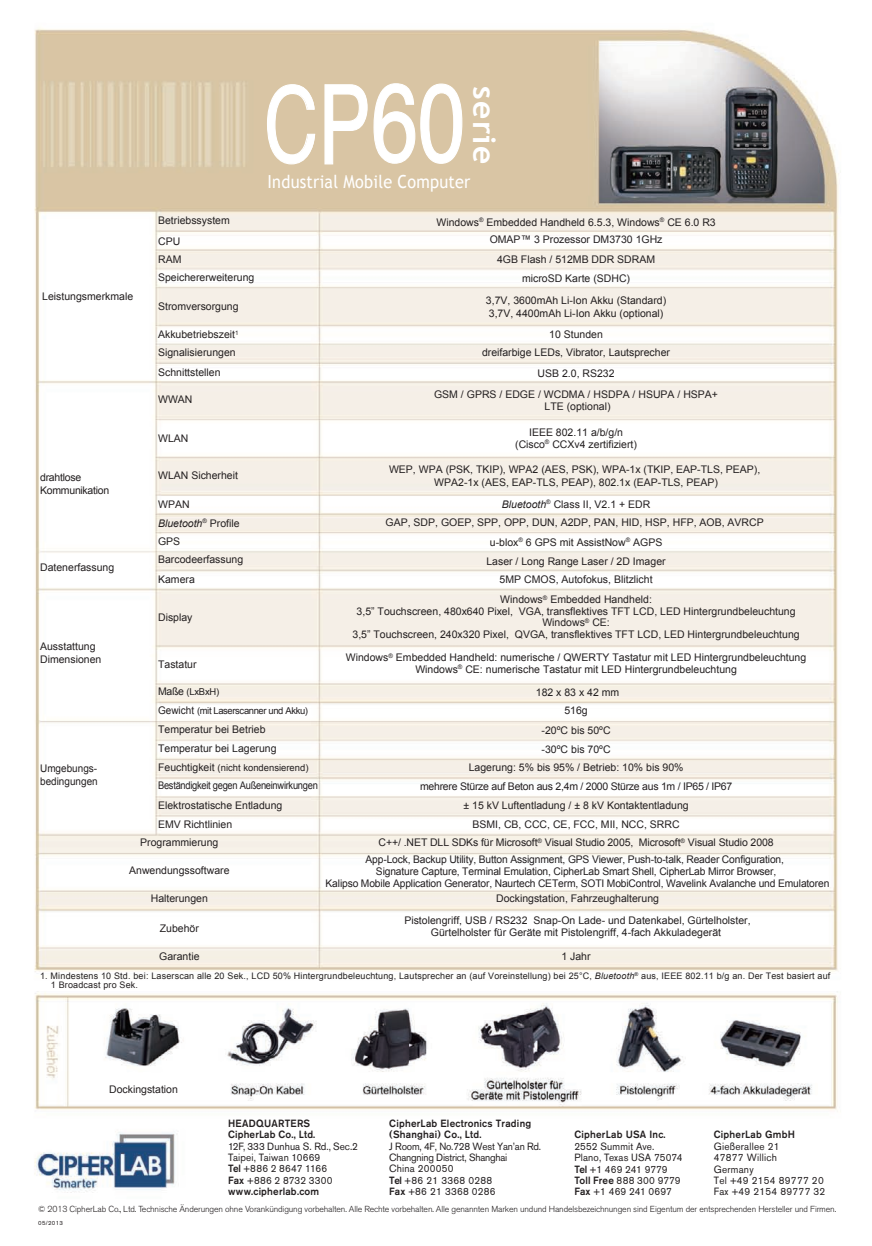
<style>
.page{position:relative;width:872px;height:1246px;background:#fff}
.page>*{position:absolute;margin:0;border:0;box-sizing:border-box;transform-origin:0 0}
.t1{font:110.25px "Helvetica";color:#fff;scale:.71 1}
.t2{font:700 31.5px "Trebuchet MS";letter-spacing:.04em;color:#fff}
.t3{font:18px "Trebuchet MS";letter-spacing:.015em;color:#fff;scale:.9 1}
.t4{font:10.5px/11.4px "Arial";color:#231f20;text-align:center}
.t5{font:10.5px "Arial";letter-spacing:-.03em;color:#231f20;scale:.89 1}
.t6{font:10.5px/13.4px "Arial";letter-spacing:-.025em;color:#231f20}
.t7{font:10.5px/13.4px "Arial";color:#231f20;scale:.95 1}
.t8{font:10.35px/11.4px "Akzidenz Grotesk BE";letter-spacing:.02em;color:#231f20;scale:.95 1}
.t9{font:10.35px/11.4px "Akzidenz Grotesk BE";letter-spacing:-.02em;color:#231f20;scale:.95 1}
.t10{font:9.45px/18.6px "Arial";letter-spacing:-.025em;color:#231f20}
.t11{font:9.45px "Arial";color:#231f20}
.t12{font:9px/9px "Arial";letter-spacing:.02em;color:#231f20}
.t13{font:300 8.7px "Akzidenz Grotesk BE";letter-spacing:-.015em;color:#231f20}
.t14{font:6px "Akzidenz Grotesk BE";letter-spacing:.05em;color:#231f20}
.s1{font-size:104.85px}
.s2{font-style:italic}
.s3{font-size:10.5px}
.s4{font-weight:500}
</style>
<div class="page">
<img style="left:34px;top:28px;width:807px;height:1165px">
<svg style="left:266px;top:84px;width:50px;height:81px;background:#dccaac"></svg>
<svg style="left:324px;top:83px;width:139px;height:82px;background:#dccaad"></svg>
<p class="t4" style="left:42px;top:290px;width:93px">Leistungsmerkmale</p>
<p class="t6" style="left:40px;top:471px;width:71px">drahtlose<br>Kommunikation</p>
<p class="t4" style="left:40px;top:562px;width:76px">Datenerfassung</p>
<p class="t4" style="left:40px;top:640px;width:63px;line-height:13.4px;text-align:left">Ausstattung<br>Dimensionen</p>
<p class="t1" style="left:264px;top:38px;width:285px"><span class="s1">C</span>P60</p>
<p class="t2" style="left:504px;top:86px;width:79px;rotate:90deg">serie</p>
<p class="t3" style="left:267px;top:171px;width:227px">Industrial Mobile Computer</p>
<p class="t4" style="left:158px;top:215px;width:73px">Betriebssystem</p>
<p class="t4" style="left:436px;top:213px;width:281px;line-height:17.5px">Windows<sup>®</sup> Embedded Handheld 6.5.3, Windows<sup>®</sup> CE 6.0 R3<br>OMAP™ 3 Prozessor DM3730 1GHz</p>
<p class="t4" style="left:497px;top:251px;width:160px;line-height:18.3px">4GB Flash / 512MB DDR SDRAM microSD Karte (SDHC)</p>
<p class="t4" style="left:486px;top:293px;width:182px;line-height:13.4px;text-align:left">3,7V, 3600mAh Li-Ion Akku (Standard)<br>3,7V, 4400mAh Li-Ion Akku (optional)</p>
<p class="t4" style="left:482px;top:342px;width:189px;line-height:20.4px">dreifarbige LEDs, Vibrator, Lautsprecher<br>USB 2.0, RS232</p>
<p class="t4" style="left:158px;top:231px;width:25px;line-height:18.9px;text-align:left">CPU<br>RAM</p>
<p class="t4" style="left:158px;top:301px;width:82px">Stromversorgung</p>
<p class="t4" style="left:158px;top:271px;width:98px">Speichererweiterung</p>
<p class="t4" style="left:549px;top:328px;width:55px">10 Stunden</p>
<p class="t4" style="left:158px;top:326px;width:82px;line-height:18.1px;text-align:left">Akkubetriebszeit<sup>1<br></sup>Signalisierungen</p>
<p class="t4" style="left:158px;top:366px;width:64px">Schnittstellen</p>
<p class="t4" style="left:158px;top:394px;width:36px">WWAN</p>
<p class="t4" style="left:434px;top:389px;width:285px">GSM / GPRS / EDGE / WCDMA / HSDPA / HSUPA / HSPA+<br>LTE (optional)</p>
<p class="t4" style="left:158px;top:432px;width:32px">WLAN</p>
<p class="t4" style="left:158px;top:470px;width:81px">WLAN Sicherheit</p>
<p class="t4" style="left:158px;top:495px;width:87px;line-height:18.3px;text-align:left">WPAN<br><span class="s2">Bluetooth</span><sup>®</sup> Profile<br>GPS<br>Barcodeerfassung</p>
<p class="t4" style="left:158px;top:574px;width:38px">Kamera</p>
<p class="t4" style="left:515px;top:427px;width:123px">IEEE 802.11 a/b/g/n (Cisco<sup>®</sup> CCXv4 zertifiziert)</p>
<p class="t4" style="left:389px;top:462px;width:373px;line-height:13.4px">WEP, WPA (PSK, TKIP), WPA2 (AES, PSK), WPA-1x (TKIP, EAP-TLS, PEAP),<br>WPA2-1x (AES, EAP-TLS, PEAP), 802.1x (EAP-TLS, PEAP)</p>
<p class="t4" style="left:385px;top:495px;width:380px;line-height:18.6px"><span class="s2">Bluetooth</span><sup>®</sup> Class II, V2.1 + EDR<br>GAP, SDP, GOEP, SPP, OPP, DUN, A2DP, PAN, HID, HSP, HFP, AOB, AVRCP</p>
<p class="t4" style="left:486px;top:552px;width:181px;line-height:18.1px">Laser / Long Range Laser / 2D Imager<br>5MP CMOS, Autofokus, Blitzlicht</p>
<p class="t4" style="left:490px;top:537px;width:174px">u-blox<sup>®</sup> 6 GPS mit AssistNow<sup>®</sup> AGPS</p>
<p class="t4" style="left:352px;top:594px;width:449px">Windows<sup>®</sup> Embedded Handheld:<br>3,5” Touchscreen, 480x640 Pixel, VGA, transflektives TFT LCD, LED Hintergrundbeleuchtung Windows<sup>®</sup> CE:<br>3,5” Touchscreen, 240x320 Pixel, QVGA, transflektives TFT LCD, LED Hintergrundbeleuchtung</p>
<p class="t4" style="left:158px;top:611px;width:36px">Display</p>
<p class="t4" style="left:158px;top:658px;width:40px">Tastatur</p>
<p class="t4" style="left:346px;top:652px;width:462px">Windows<sup>®</sup> Embedded Handheld: numerische / QWERTY Tastatur mit LED Hintergrundbeleuchtung<br>Windows<sup>®</sup> CE: numerische Tastatur mit LED Hintergrundbeleuchtung</p>
<p class="t7" style="left:40px;top:762px;width:62px">Umgebungs&shy;bedingungen</p>
<p class="t10" style="left:158px;top:683px;width:151px"><span class="s3">Maße</span> (LxBxH)<br><span class="s3">Gewicht</span> (mit Laserscanner und Akku)</p>
<p class="t4" style="left:158px;top:720px;width:120px;line-height:18.9px;text-align:left">Temperatur bei Betrieb<br>Temperatur bei Lagerung</p>
<p class="t11" style="left:158px;top:761px;width:152px"><span class="s3">Feuchtigkeit</span> (nicht kondensierend)</p>
<p class="t5" style="left:158px;top:779px;width:181px">Beständigkeit gegen Außeneinwirkungen</p>
<p class="t4" style="left:158px;top:799px;width:126px">Elektrostatische Entladung</p>
<p class="t4" style="left:158px;top:818px;width:76px">EMV Richtlinien</p>
<p class="t4" style="left:140px;top:836px;width:80px">Programmierung</p>
<p class="t4" style="left:129px;top:864px;width:102px">Anwendungssoftware</p>
<p class="t4" style="left:151px;top:893px;width:59px">Halterungen</p>
<p class="t4" style="left:160px;top:922px;width:41px">Zubehör</p>
<p class="t4" style="left:159px;top:951px;width:42px">Garantie</p>
<p class="t4" style="left:561px;top:951px;width:31px">1 Jahr</p>
<p class="t4" style="left:536px;top:683px;width:85px;line-height:18.1px">182 x 83 x 42 mm<br>516g</p>
<p class="t4" style="left:469px;top:722px;width:216px;line-height:18.1px">-20ºC bis 50ºC<br>-30ºC bis 70ºC<br>Lagerung: 5% bis 95% / Betrieb: 10% bis 90%</p>
<p class="t4" style="left:420px;top:776px;width:314px;line-height:19px">mehrere Stürze auf Beton aus 2,4m / 2000 Stürze aus 1m / IP65 / IP67 ± 15 kV Luftentladung / ± 8 kV Kontaktentladung<br>BSMI, CB, CCC, CE, FCC, MII, NCC, SRRC</p>
<p class="t4" style="left:378px;top:837px;width:396px">C++/ .NET DLL SDKs für Microsoft<sup>®</sup> Visual Studio 2005, Microsoft<sup>®</sup> Visual Studio 2008</p>
<p class="t4" style="left:325px;top:854px;width:505px;line-height:11.9px">App-Lock, Backup Utility, Button Assignment, GPS Viewer, Push-to-talk, Reader Configuration,<br>Signature Capture, Terminal Emulation, CipherLab Smart Shell, CipherLab Mirror Browser,<br>Kalipso Mobile Application Generator, Naurtech CETerm, SOTI MobiControl, Wavelink Avalanche und Emulatoren</p>
<p class="t4" style="left:404px;top:888px;width:348px;line-height:21.6px">Dockingstation, Fahrzeughalterung<br>Pistolengriff, USB / RS232 Snap-On Lade- und Datenkabel, Gürtelholster,</p>
<p class="t4" style="left:431px;top:926px;width:292px">Gürtelholster für Geräte mit Pistolengriff, 4-fach Akkuladegerät</p>
<p class="t12" style="left:51px;top:971px;width:781px;text-indent:-11px">1. Mindestens 10 Std. bei: Laserscan alle 20 Sek., LCD 50% Hintergrundbeleuchtung, Lautsprecher an (auf Voreinstellung) bei 25°C, <span class="s2">Bluetooth</span><sup>®</sup> aus, IEEE 802.11 b/g an. Der Test basiert auf<br>1 Broadcast pro Sek.</p>
<p class="t4" style="left:109px;top:1083px;width:70px">Dockingstation</p>
<p class="t9" style="left:389px;top:1117px;width:161px"><span class="s4">CipherLab Electronics Trading (Shanghai) Co., Ltd.<br></span>J Room, 4F, No.728 West Yan’an Rd.<br>Changning District, Shanghai<br>China 200050<br><span class="s4">Tel</span> +86 21 3368 0288<br><span class="s4">Fax</span> +86 21 3368 0286</p>
<p class="t8" style="left:228px;top:1117px;width:138px"><span class="s4">HEADQUARTERS<br>CipherLab Co., Ltd.<br></span>12F, 333 Dunhua S. Rd., Sec.2<br>Taipei, Taiwan 10669<br><span class="s4">Tel</span> +886 2 8647 1166<br><span class="s4">Fax</span> +886 2 8732 3300 <span class="s4">www.cipherlab.com</span></p>
<p class="t8" style="left:574px;top:1129px;width:115px"><span class="s4">CipherLab USA Inc.<br></span>2552 Summit Ave.<br>Plano, Texas USA 75074<br><span class="s4">Tel</span> +1 469 241 9779<br><span class="s4">Toll Free</span> 888 300 9779<br><span class="s4">Fax</span> +1 469 241 0697</p>
<p class="t8" style="left:714px;top:1129px;width:119px"><span class="s4">CipherLab GmbH<br></span>Gießerallee 21<br>47877 Willich<br>Germany<br>Tel +49 2154 89777 20<br>Fax +49 2154 89777 32</p>
<p class="t13" style="left:38px;top:1204px;width:799px">© 2013 CipherLab Co., Ltd. Technische Änderungen ohne Vorankündigung vorbehalten. Alle Rechte vorbehalten. Alle genannten Marken undund Handelsbezeichnungen sind Eigentum der entsprechenden Hersteller und Firmen.</p>
<p class="t14" style="left:38px;top:1219px;width:26px">05/2013</p>
</div>
